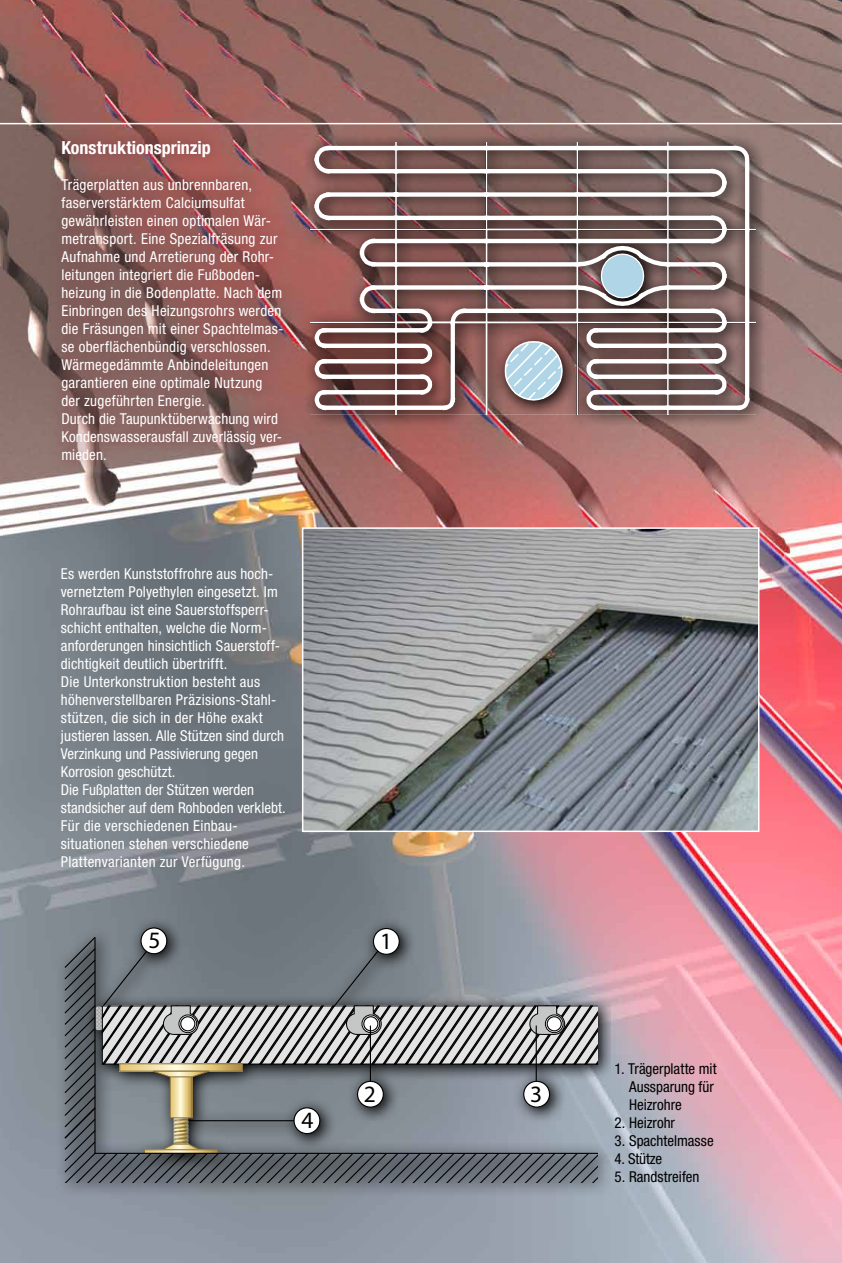
<style>
.page{position:relative;width:842px;height:1263px;background:#fff}
.page>*{position:absolute;margin:0;border:0;box-sizing:border-box;transform-origin:0 0}
.t1{font:23.55px "Myriad";color:#000}
.t2{font:700 condensed 18px "Helvetica Neue";color:#fff}
.t3{font:condensed 15px/18px "Helvetica Neue";letter-spacing:.015em;color:#fff}
.t4{font:condensed 15px/18px "Helvetica Neue";color:#000}
</style>
<div class="page">
<img style="left:0;top:0;width:842px;height:1263px">
<hr style="left:0;top:123px;width:842px;height:1px;background:#fff">
<div style="left:45px;top:125px;width:248px;height:347px;background:#843f42;opacity:.71"></div>
<svg style="left:52px;top:914px;width:559px;height:282px;background:#888b94"></svg>
<svg style="left:141px;top:928px;width:26px;height:26px"></svg>
<div style="left:140px;top:927px;width:27px;height:27px;border:1px solid #000;border-radius:50%"></div>
<svg style="left:373px;top:928px;width:26px;height:26px"></svg>
<div style="left:373px;top:928px;width:27px;height:27px;border:1px solid #000;border-radius:50%"></div>
<svg style="left:63px;top:936px;width:534px;height:246px;background:#82878b"></svg>
<svg style="left:298px;top:129px;width:470px;height:298px;background:#916864"></svg>
<svg style="left:311px;top:142px;width:444px;height:272px"></svg>
<img style="left:305px;top:530px;width:451px;height:299px">
<div style="left:302px;top:527px;width:457px;height:305px;border:2px solid #fff"></div>
<p class="t2" style="left:61px;top:137px;width:151px">Konstruktionsprinzip</p>
<p class="t3" style="left:61px;top:176px;width:224px">Trägerplatten aus unbrennbaren, faserverstärktem Calciumsulfat gewährleisten einen optimalen Wär&shy;metransport. Eine Spezialfräsung zur Aufnahme und Arretierung der Rohr&shy;leitungen integriert die Fußboden&shy;heizung in die Bodenplatte. Nach dem Einbringen des Heizungsrohrs werden die Fräsungen mit einer Spachtelmas&shy;se oberflächenbündig verschlossen.<br>Wärmegedämmte Anbindeleitungen garantieren eine optimale Nutzung der zugeführten Energie.<br>Durch die Taupunktüberwachung wird Kondenswasserausfall zuverlässig ver&shy;mieden.</p>
<p class="t3" style="left:61px;top:565px;width:226px">Es werden Kunststoffrohre aus hoch&shy;vernetztem Polyethylen eingesetzt. Im Rohraufbau ist eine Sauerstoffsperr&shy;schicht enthalten, welche die Norm&shy;anforderungen hinsichtlich Sauerstoff&shy;dichtigkeit deutlich übertrifft.<br>Die Unterkonstruktion besteht aus höhenverstellbaren Präzisions-Stahl&shy;stützen, die sich in der Höhe exakt justieren lassen. Alle Stützen sind durch Verzinkung und Passivierung gegen Korrosion geschützt.<br>Die Fußplatten der Stützen werden standsicher auf dem Rohboden verklebt.<br>Für die verschiedenen Einbau&shy;situationen stehen verschiedene Plattenvarianten zur Verfügung.</p>
<h1 class="t1" style="left:148px;top:929px;width:14px">5</h1>
<h1 class="t1" style="left:380px;top:929px;width:14px">1</h1>
<h1 class="t1" style="left:301px;top:1109px;width:14px">4</h1>
<h1 class="t1" style="left:364px;top:1082px;width:14px">2</h1>
<h1 class="t1" style="left:530px;top:1082px;width:14px">3</h1>
<p class="t4" style="left:629px;top:1059px;width:89px;text-indent:-14px">1. Trägerplatte mit<br>Aussparung für<br>Heizrohre</p>
<p class="t4" style="left:614px;top:1113px;width:62px">2. Heizrohr</p>
<p class="t4" style="left:614px;top:1131px;width:101px">3. Spachtelmasse</p>
<p class="t4" style="left:614px;top:1149px;width:49px">4. Stütze</p>
<p class="t4" style="left:614px;top:1167px;width:86px">5. Randstreifen</p>
</div>
